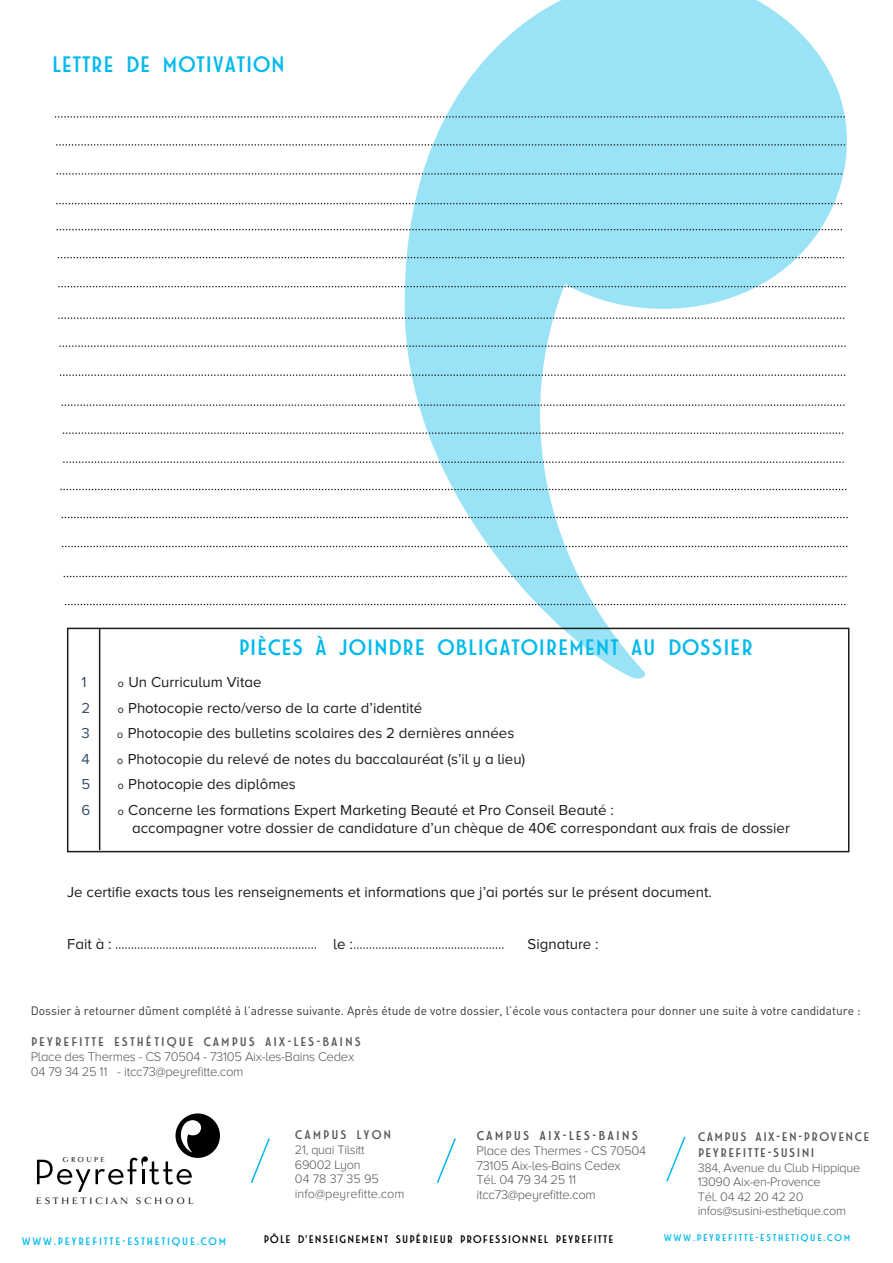
<style>
.page{position:relative;width:893px;height:1263px;background:#fff}
.page>*{position:absolute;margin:0;border:0;box-sizing:border-box;transform-origin:0 0}
.t1{font:24px "Modern M";letter-spacing:-.02em;color:#00b9ed}
.t2{font:15px/18px "Proxima Nova A";color:#1d1d1b}
.t3{font:15px "Proxima Nova A";color:#364e6a}
.t4{font:13.8px "Modern M";letter-spacing:.095em;color:#575756}
.t5{font:13.5px "Modern M";letter-spacing:.095em;color:#575756}
.t6{font:13.5px/16.2px "Modern M";letter-spacing:.055em;color:#575756}
.t7{font:300 13.05px/14.9px "Proxima Nova A";letter-spacing:-.02em;color:#575756}
.t8{font:300 12.75px/14.5px "Proxima Nova A";letter-spacing:-.02em;color:#575756}
.t9{font:12px "DIN Regular Alternate";color:#363635}
.t10{font:11.85px "Modern M";letter-spacing:.035em;color:#000}
.t11{font:11.7px "Modern M";letter-spacing:.095em;color:#00b9ed}
.t12{font:700 10.95px "Goldenbook";letter-spacing:.255em;color:#1d1e1c}
.t13{font:10.65px "Modern M";letter-spacing:.095em;color:#00b9ed}
.t14{font:700 8.55px "Goldenbook";letter-spacing:.255em;color:#1d1e1c}
.s1{font-size:10.95px}
.s2{font-size:12.75px}
</style>
<div class="page">
<svg style="left:405px;top:0;width:442px;height:678px"></svg>
<svg style="left:55px;top:116px;width:789px;height:2px"></svg>
<svg style="left:57px;top:144px;width:787px;height:2px"></svg>
<svg style="left:57px;top:173px;width:787px;height:2px"></svg>
<svg style="left:57px;top:203px;width:787px;height:1px"></svg>
<svg style="left:57px;top:229px;width:787px;height:1px"></svg>
<svg style="left:58px;top:257px;width:785px;height:1px"></svg>
<svg style="left:59px;top:286px;width:786px;height:1px"></svg>
<svg style="left:59px;top:317px;width:785px;height:2px"></svg>
<svg style="left:60px;top:345px;width:785px;height:2px"></svg>
<svg style="left:60px;top:374px;width:785px;height:2px"></svg>
<svg style="left:62px;top:404px;width:782px;height:2px"></svg>
<svg style="left:63px;top:432px;width:780px;height:2px"></svg>
<svg style="left:64px;top:461px;width:780px;height:2px"></svg>
<svg style="left:61px;top:489px;width:785px;height:1px"></svg>
<svg style="left:62px;top:517px;width:785px;height:1px"></svg>
<svg style="left:63px;top:546px;width:784px;height:1px"></svg>
<svg style="left:64px;top:576px;width:782px;height:1px"></svg>
<svg style="left:66px;top:604px;width:779px;height:1px"></svg>
<svg style="left:117px;top:947px;width:199px;height:2px"></svg>
<svg style="left:355px;top:947px;width:148px;height:2px"></svg>
<div style="left:67px;top:628px;width:782px;height:224px;border:2px solid #1d1d1b"></div>
<hr style="left:99px;top:628px;width:1px;height:222px;background:#1d1d1b">
<svg style="left:250px;top:1138px;width:20px;height:45px"></svg>
<svg style="left:436px;top:1138px;width:20px;height:45px"></svg>
<svg style="left:666px;top:1136px;width:20px;height:46px"></svg>
<div style="left:176px;top:1113px;width:44px;height:45px;background:#000;border-radius:50%"></div>
<svg style="left:37px;top:1160px;width:53px;height:32px"></svg>
<svg style="left:96px;top:1120px;width:106px;height:64px"></svg>
<h1 class="t1" style="left:52px;top:52px;width:236px">LETTRE DE MOTIVATION</h1>
<h1 class="t1" style="left:238px;top:635px;width:517px">PIÈCES À JOINDRE OBLIGATOIREMENT AU DOSSIER</h1>
<p class="t3" style="left:82px;top:674px;width:7px">1</p>
<p class="t2" style="left:118px;top:673px;width:145px"><span class="s1">o</span> Un Curriculum Vitae</p>
<p class="t3" style="left:82px;top:700px;width:10px">2</p>
<p class="t2" style="left:118px;top:699px;width:306px"><span class="s1">o</span> Photocopie recto/verso de la carte d’identité</p>
<p class="t3" style="left:82px;top:725px;width:10px">3</p>
<p class="t2" style="left:117px;top:724px;width:399px"><span class="s1">o</span> Photocopie des bulletins scolaires des 2 dernières années</p>
<p class="t3" style="left:82px;top:751px;width:10px">4</p>
<p class="t2" style="left:117px;top:750px;width:410px"><span class="s1">o</span> Photocopie du relevé de notes du baccalauréat (s’il y a lieu)</p>
<p class="t3" style="left:82px;top:776px;width:10px">5</p>
<p class="t2" style="left:118px;top:775px;width:180px"><span class="s1">o</span> Photocopie des diplômes</p>
<p class="t3" style="left:82px;top:802px;width:10px">6</p>
<p class="t2" style="left:132px;top:801px;width:659px;text-indent:-14px"><span class="s1">o</span> Concerne les formations Expert Marketing Beauté et Pro Conseil Beauté :<br>accompagner votre dossier de candidature d’un chèque de 40€ correspondant aux frais de dossier</p>
<p class="t2" style="left:67px;top:883px;width:646px">Je certifie exacts tous les renseignements et informations que j’ai portés sur le présent document.</p>
<p class="t2" style="left:67px;top:934px;width:46px">Fait à :</p>
<p class="t2" style="left:333px;top:934px;width:21px">le :</p>
<p class="t2" style="left:528px;top:934px;width:73px">Signature :</p>
<p class="t9" style="left:31px;top:1003px;width:832px">Dossier à retourner dûment complété à l’adresse suivante. Après étude de votre dossier, l’école vous contactera pour donner une suite à votre candidature :</p>
<p class="t5" style="left:31px;top:1035px;width:332px">PEYREFITTE ESTHÉTIQUE CAMPUS AIX-LES-BAINS</p>
<p class="t7" style="left:31px;top:1049px;width:325px">Place des Thermes - CS 70504 - 73105 Aix-les-Bains Cedex<br>04 79 34 25 11 <span class="s2">-</span> itcc73@peyrefitte.com</p>
<p class="t5" style="left:295px;top:1128px;width:98px">CAMPUS LYON</p>
<p class="t8" style="left:295px;top:1142px;width:111px">21, quai Tilsitt<br>69002 Lyon<br>04 78 37 35 95 info@peyrefitte.com</p>
<p class="t4" style="left:476px;top:1128px;width:163px">CAMPUS AIX-LES-BAINS</p>
<p class="t7" style="left:476px;top:1143px;width:171px">Place des Thermes - CS 70504<br>73105 Aix-les-Bains Cedex<br>Tél. 04 79 34 25 11</p>
<p class="t14" style="left:63px;top:1155px;width:44px">GROUPE</p>
<p class="t12" style="left:36px;top:1196px;width:159px">ESTHETICIAN SCHOOL</p>
<p class="t7" style="left:476px;top:1187px;width:121px">itcc73@peyrefitte.com</p>
<p class="t6" style="left:698px;top:1129px;width:173px">CAMPUS AIX-EN-PROVENCE<br>PEYREFITTE-SUSINI</p>
<p class="t8" style="left:698px;top:1160px;width:164px">384, Avenue du Club Hippique<br>13090 Aix-en-Provence<br>Tél. 04 42 20 42 20 infos@susini-esthetique.com</p>
<p class="t11" style="left:21px;top:1235px;width:206px">WWW.PEYREFITTE-ESTHETIQUE.COM</p>
<p class="t10" style="left:264px;top:1233px;width:352px">PÔLE D’ENSEIGNEMENT SUPÉRIEUR PROFESSIONNEL PEYREFITTE</p>
<p class="t13" style="left:663px;top:1232px;width:189px">WWW.PEYREFITTE-ESTHETIQUE.COM</p>
</div>
